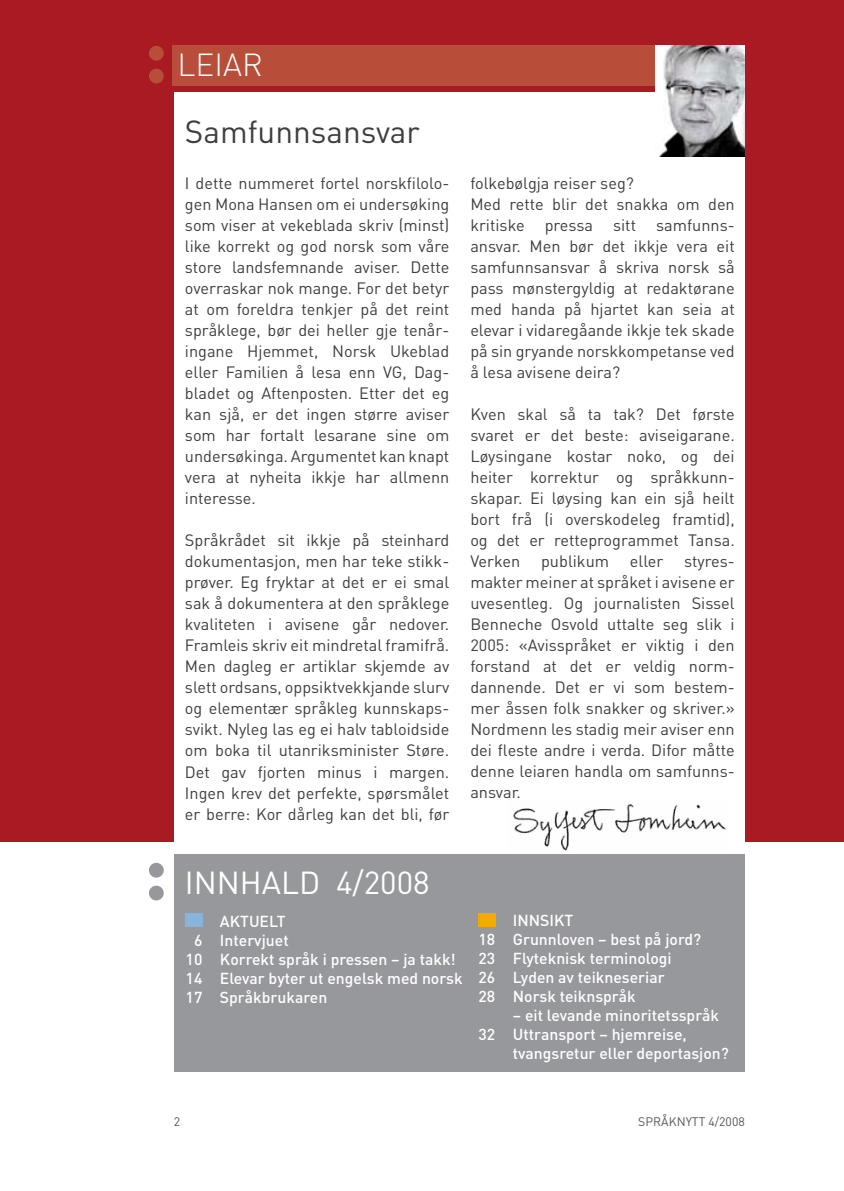
<style>
.page{position:relative;width:844px;height:1191px;background:#fff}
.page>*{position:absolute;margin:0;border:0;box-sizing:border-box;transform-origin:0 0}
.t1{font:31.5px "DIN";color:#3e3e40}
.t2{font:31.5px "DIN";color:#fff}
.t3{font:300 31.5px "DIN";color:#fff}
.t4{font:16.28px/21px "DIN";color:#3e3e40;text-align:justify}
.t5{font:500 15.75px/18.9px "DIN";color:#fff}
.t6{font:12.25px "DIN";color:#56575b}
</style>
<div class="page">
<div style="left:0;top:0;width:843px;height:841px;background:#aa1a22"></div>
<div style="left:174px;top:92px;width:570px;height:751px;background:#fff"></div>
<div style="left:174px;top:854px;width:570px;height:217px;background:#97989b"></div>
<div style="left:185px;top:913px;width:17px;height:14px;background:#88b4dc"></div>
<div style="left:173px;top:45px;width:571px;height:41px;background:#b84e3a"></div>
<div style="left:149px;top:46px;width:15px;height:15px;background:#b84e3a;border-radius:50%"></div>
<div style="left:149px;top:69px;width:15px;height:14px;background:#b84e3a;border-radius:50%"></div>
<div style="left:149px;top:863px;width:15px;height:14px;background:#97989b;border-radius:50%"></div>
<div style="left:149px;top:885px;width:15px;height:15px;background:#97989b;border-radius:50%"></div>
<img style="left:513px;top:803px;width:213px;height:47px">
<img style="left:655px;top:45px;width:89px;height:112px">
<div style="left:478px;top:913px;width:17px;height:13px;background:#f3aa00"></div>
<h1 class="t3" style="left:177px;top:46px;width:87px">LEIAR</h1>
<h1 class="t1" style="left:185px;top:112px;width:236px">Samfunnsansvar</h1>
<p class="t4" style="left:185px;top:173px;width:266px">I dette nummeret fortel norskfilolo&shy;gen Mona Hansen om ei undersøking som viser at vekeblada skriv (minst) like korrekt og god norsk som våre store landsfemnande aviser. Dette overraskar nok mange. For det betyr at om foreldra tenkjer på det reint språklege, bør dei heller gje tenår&shy;ingane Hjemmet, Norsk Ukeblad eller Familien å lesa enn VG, Dag&shy;bladet og Aftenposten. Etter det eg kan sjå, er det ingen større aviser som har fortalt lesarane sine om undersøkinga. Argumentet kan knapt vera at nyheita ikkje har allmenn interesse.</p>
<p class="t4" style="left:185px;top:530px;width:266px">Språkrådet sit ikkje på steinhard dokumentasjon, men har teke stikk&shy;prøver. Eg fryktar at det er ei smal sak å dokumentera at den språklege kvaliteten i avisene går nedover.<br>Framleis skriv eit mindretal framifrå.<br>Men dagleg er artiklar skjemde av slett ordsans, oppsiktvekkjande slurv og elementær språkleg kunnskaps&shy;svikt. Nyleg las eg ei halv tabloidside om boka til utanriksminister Støre.<br>Det gav fjorten minus i margen.<br>I ngen krev det perfekte, spørsmålet er berre: Kor dårleg kan det bli, før</p>
<p class="t4" style="left:470px;top:173px;width:266px;text-align:left">folkebølgja reiser seg?<br>Med rette blir det snakka om den kritiske pressa sitt samfunns&shy;ansvar. Men bør det ikkje vera eit samfunnsansvar å skriva norsk så pass mønstergyldig at redaktørane med handa på hjartet kan seia at elevar i vidaregåande ikkje tek skade på sin gryande norskkompetanse ved å lesa avisene deira?</p>
<p class="t4" style="left:470px;top:403px;width:266px">Kven skal så ta tak? D et første svaret er det beste: aviseigarane.<br>Løysingane kostar noko, og dei heiter korrektur og språkkunn&shy;skapar. Ei løysing kan ein sjå heilt bort frå (i overskodeleg framtid), og det er retteprogrammet Tansa.<br>Verken</p>
<p class="t4" style="left:541px;top:550px;width:70px">publikum</p>
<p class="t4" style="left:629px;top:550px;width:35px">eller</p>
<p class="t4" style="left:470px;top:550px;width:266px;text-indent:214px">styres&shy;makter meiner at språket i avisene er uvesentleg. Og journalisten Sissel Benneche Osvold uttalte seg slik i 2005: «Avisspråket er viktig i den forstand at det er veldig norm&shy;dannende. Det er vi som bestem&shy;mer åssen folk snakker og skriver.» Nordmenn les stadig meir aviser enn dei fleste andre i verda. Difor måtte denne leiaren handla om samfunns&shy;ansvar.</p>
<h1 class="t2" style="left:185px;top:863px;width:246px">Inn hald 4/2008</h1>
<p class="t5" style="left:220px;top:911px;width:20px">AKTUELT</p>
<p class="t5" style="left:194px;top:930px;width:96px">6 Intervjuet</p>
<p class="t5" style="left:185px;top:949px;width:272px">10 Korrekt språk i pressen – ja takk!</p>
<p class="t5" style="left:185px;top:968px;width:278px">14 Elevar byter ut engelsk med norsk</p>
<p class="t5" style="left:185px;top:987px;width:143px">17 Språkbrukaren</p>
<p class="t5" style="left:478px;top:910px;width:224px;text-indent:34px">INNSIKT<br>18 Grunnloven – best på jord?<br>23 Flyteknisk terminologi<br>26 Lyden av teikneseriar<br>28 Norsk teiknspråk</p>
<p class="t5" style="left:478px;top:1005px;width:242px;text-indent:34px">– eit levande minoritetsspråk<br>32 Uttransport – hjemreise,</p>
<p class="t5" style="left:512px;top:1043px;width:217px">tvangsretur eller deportasjon?</p>
<p class="t6" style="left:174px;top:1113px;width:8px">2</p>
<p class="t6" style="left:638px;top:1113px;width:108px">SPRÅKNYTT 4/2008</p>
</div>
